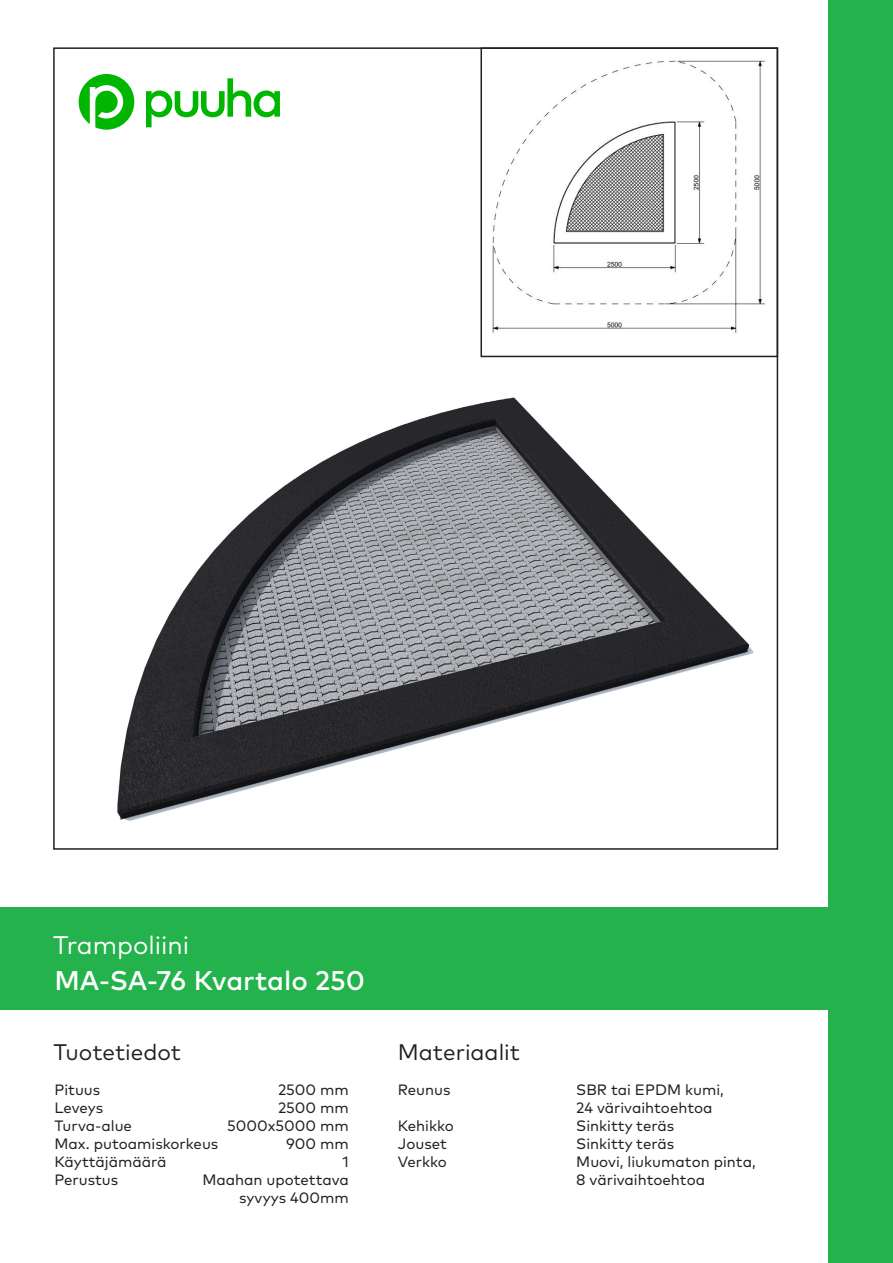
<style>
.page{position:relative;width:893px;height:1263px;background:#fff}
.page>*{position:absolute;margin:0;border:0;box-sizing:border-box;transform-origin:0 0}
.TUOTENUMERO{font:500 27px "Mark Pro";color:#fff}
.TUOTERYHMÄ{font:25.5px "Mark Pro";color:#fff}
.TUOTE_MATERIAALI{font:22.5px "Mark Pro";color:#231f20}
.Tiedot{font:15px "Mark Pro";color:#231f20}
.Numerot{font:15px "Mark Pro";color:#231f20}
</style>
<div class="page">
<img style="left:492px;top:60px;width:273px;height:273px">
<img style="left:117px;top:397px;width:637px;height:424px">
<div style="left:828px;top:0;width:65px;height:1263px;background:#23b24b"></div>
<div style="left:0;top:907px;width:884px;height:102px;background:#23b24b"></div>
<svg style="left:79px;top:74px;width:55px;height:56px"></svg>
<svg style="left:146px;top:78px;width:134px;height:49px"></svg>
<div style="left:480px;top:47px;width:298px;height:310px;border:2px solid #231f20"></div>
<p class="TUOTERYHMÄ" style="left:53px;top:926px;width:138px">Trampoliini</p>
<p class="TUOTENUMERO" style="left:54px;top:960px;width:312px">MA-SA-76 Kvartalo 250</p>
<p class="TUOTE_MATERIAALI" style="left:53px;top:1035px;width:129px">Tuotetiedot</p>
<p class="TUOTE_MATERIAALI" style="left:398px;top:1035px;width:124px">Materiaalit</p>
<p class="Tiedot" style="left:54px;top:1078px;width:47px">Pituus</p>
<p class="Tiedot" style="left:54px;top:1096px;width:50px">Leveys</p>
<p class="Tiedot" style="left:54px;top:1114px;width:79px">Turva-alue</p>
<p class="Tiedot" style="left:54px;top:1132px;width:165px">Max. putoamiskorkeus</p>
<p class="Tiedot" style="left:54px;top:1150px;width:114px">Käyttäjämäärä</p>
<p class="Tiedot" style="left:54px;top:1168px;width:65px">Perustus</p>
<p class="Numerot" style="left:278px;top:1078px;width:72px">2500 mm</p>
<p class="Numerot" style="left:278px;top:1096px;width:72px">2500 mm</p>
<p class="Numerot" style="left:227px;top:1114px;width:123px">5000x5000 mm</p>
<p class="Numerot" style="left:286px;top:1132px;width:64px">900 mm</p>
<p class="Numerot" style="left:343px;top:1150px;width:8px">1</p>
<p class="Numerot" style="left:202px;top:1168px;width:148px">Maahan upotettava</p>
<p class="Numerot" style="left:239px;top:1186px;width:111px">syvyys 400mm</p>
<p class="Tiedot" style="left:398px;top:1078px;width:54px">Reunus</p>
<p class="Tiedot" style="left:398px;top:1114px;width:58px">Kehikko</p>
<p class="Tiedot" style="left:398px;top:1132px;width:51px">Jouset</p>
<p class="Tiedot" style="left:398px;top:1150px;width:51px">Verkko</p>
<p class="Tiedot" style="left:576px;top:1078px;width:149px">SBR tai EPDM kumi,</p>
<p class="Tiedot" style="left:576px;top:1096px;width:138px">24 värivaihtoehtoa</p>
<p class="Tiedot" style="left:576px;top:1114px;width:99px">Sinkitty teräs</p>
<p class="Tiedot" style="left:576px;top:1132px;width:99px">Sinkitty teräs</p>
<p class="Tiedot" style="left:576px;top:1150px;width:181px">Muovi, liukumaton pinta,</p>
<p class="Tiedot" style="left:576px;top:1168px;width:130px">8 värivaihtoehtoa</p>
</div>
